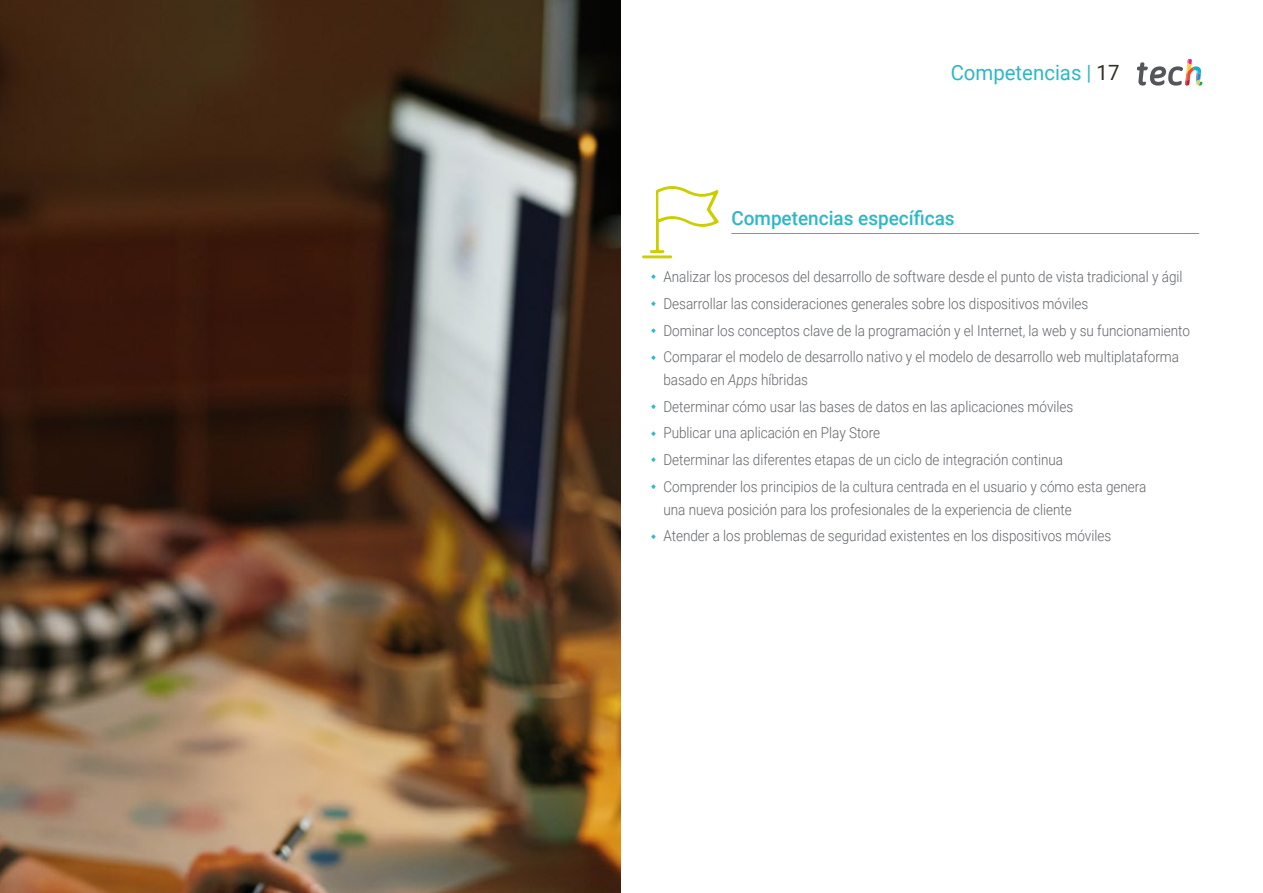
<style>
.page{position:relative;width:1263px;height:893px;background:#fff}
.page>*{position:absolute;margin:0;border:0;box-sizing:border-box;transform-origin:0 0}
.t1{font:21px "Roboto";color:#2db8c5}
.t2{font:500 19.5px "Roboto";color:#2db8c5}
.t3{font:300 15px/26.7px "Roboto";color:#61646a;scale:.9 1}
.s1{color:#312e20}
.s2{font-style:italic}
</style>
<div class="page">
<hr style="left:731px;top:233px;width:468px;height:1px;background:#2db8c5">
<hr style="left:642px;top:255px;width:30px;height:3px;background:#cdce00">
<svg style="left:650px;top:186px;width:69px;height:67px"></svg>
<svg style="left:1137px;top:59px;width:65px;height:27px"></svg>
<img style="left:0;top:0;width:621px;height:893px">
<h1 class="t1" style="left:951px;top:57px;width:170px">Competencias | <span class="s1">17</span></h1>
<h2 class="t2" style="left:731px;top:205px;width:225px">Competencias específicas</h2>
<p class="t3" style="left:663px;top:263px;width:587px">Analizar los procesos del desarrollo de software desde el punto de vista tradicional y ágil Desarrollar las consideraciones generales sobre los dispositivos móviles<br>Dominar los conceptos clave de la programación y el Internet, la web y su funcionamiento Comparar el modelo de desarrollo nativo y el modelo de desarrollo web multiplataforma</p>
<p class="t3" style="left:663px;top:366px;width:538px">basado en <span class="s2">Apps</span> híbridas<br>Determinar cómo usar las bases de datos en las aplicaciones móviles<br>Publicar una aplicación en Play Store<br>Determinar las diferentes etapas de un ciclo de integración continua<br>Comprender los principios de la cultura centrada en el usuario y cómo esta genera</p>
<p class="t3" style="left:663px;top:495px;width:499px">una nueva posición para los profesionales de la experiencia de cliente<br>Atender a los problemas de seguridad existentes en los dispositivos móviles</p>
</div>
